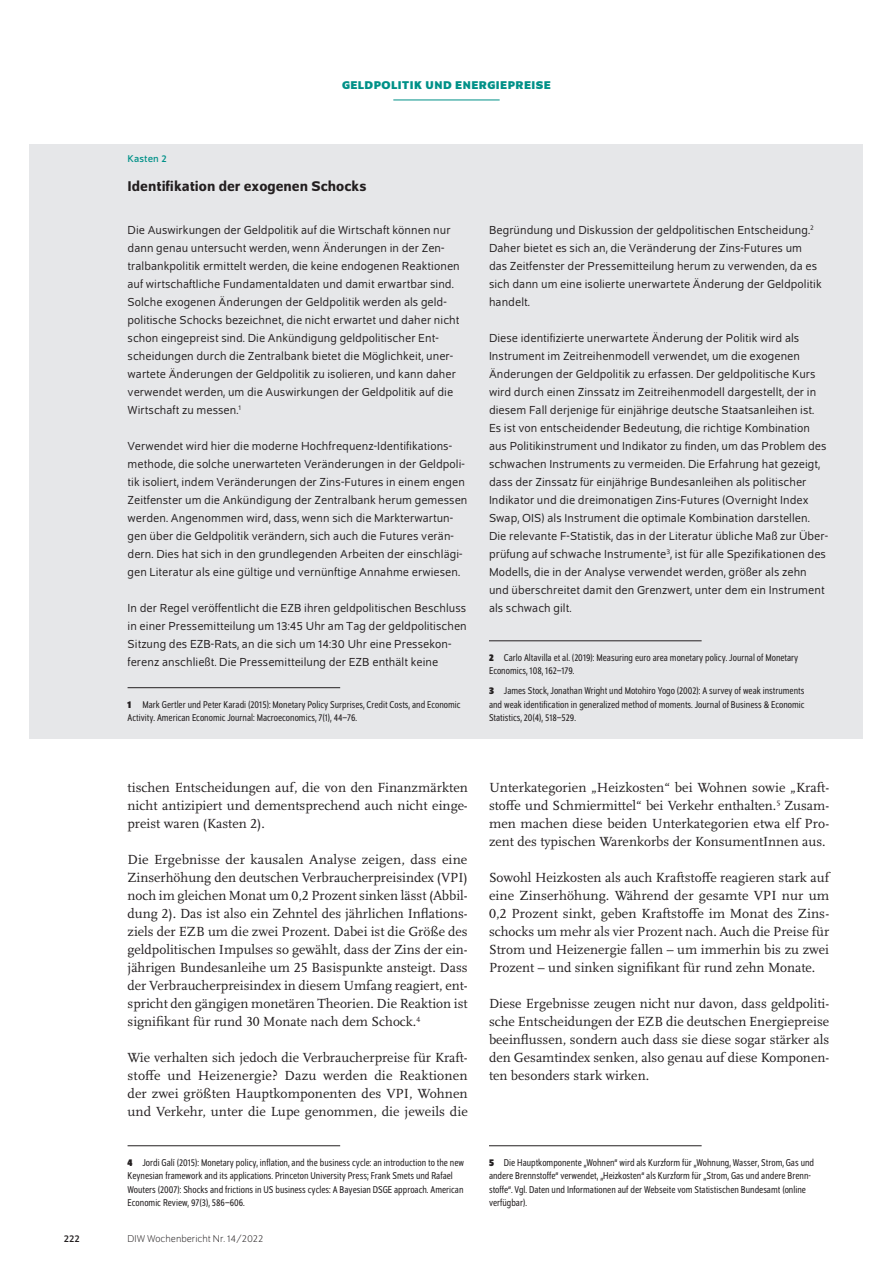
<style>
.page{position:relative;width:893px;height:1263px;background:#fff}
.page>*{position:absolute;margin:0;border:0;box-sizing:border-box;transform-origin:0 0}
.t1{font:500 15px "Schumpeter";color:#231f20}
.t2{font:13.8px/18px "Scala Pro";color:#231f20;text-align:justify}
.t3{font:12.3px/18px "Schumpeter Blond";letter-spacing:.005em;color:#231f20}
.t4{font:700 12px "Schumpeter";color:#009188}
.t5{font:semi-condensed 10.5px/13.5px "Schumpeter Blond";color:#231f20}
.t6{font:300 10.5px "Schumpeter";color:#231f20}
.t7{font:10.5px "Schumpeter";letter-spacing:.01em;color:#009188}
.t8{font:10.5px "Schumpeter";color:#231f20}
.s1{font-family:"Schumpeter";font-weight:700}
</style>
<div class="page">
<hr style="left:393px;top:100px;width:107px;height:1px;background:#009188">
<hr style="left:128px;top:1145px;width:212px;height:1px;background:#231f20">
<hr style="left:489px;top:1145px;width:213px;height:1px;background:#231f20">
<div style="left:30px;top:144px;width:833px;height:594px;background:#e6e7e9"></div>
<hr style="left:128px;top:687px;width:212px;height:1px;background:#231f20">
<hr style="left:489px;top:640px;width:213px;height:1px;background:#231f20">
<p class="t4" style="left:342px;top:79px;width:17px">GELDPOLITIK</p>
<p class="t4" style="left:425px;top:79px;width:10px">UND</p>
<p class="t4" style="left:455px;top:79px;width:16px">ENERGIEPREISE</p>
<p class="t7" style="left:128px;top:153px;width:41px">Kasten 2</p>
<p class="t1" style="left:128px;top:178px;width:240px">Identifikation der exogenen Schocks</p>
<p class="t3" style="left:128px;top:221px;width:334px">Die Auswirkungen der Geldpolitik auf die Wirtschaft können nur dann genau untersucht werden, wenn Änderungen in der Zen&shy;tralbankpolitik ermittelt werden, die keine endogenen Reaktionen auf wirtschaftliche Fundamentaldaten und damit erwartbar sind.<br>Solche exogenen Änderungen der Geldpolitik werden als geld&shy;politische Schocks bezeichnet, die nicht erwartet und daher nicht schon eingepreist sind. Die Ankündigung geldpolitischer Ent&shy;scheidungen durch die Zentralbank bietet die Möglichkeit, uner&shy;wartete Änderungen der Geldpolitik zu isolieren, und kann daher verwendet werden, um die Auswirkungen der Geldpolitik auf die Wirtschaft zu messen.<sup>1</sup></p>
<p class="t3" style="left:128px;top:437px;width:341px">Verwendet wird hier die moderne Hochfrequenz-Identifikations&shy;methode, die solche unerwarteten Veränderungen in der Geldpoli&shy;tik isoliert, indem Veränderungen der Zins-Futures in einem engen Zeitfenster um die Ankündigung der Zentralbank herum gemessen werden. Angenommen wird, dass, wenn sich die Markterwartun&shy;gen über die Geldpolitik verändern, sich auch die Futures verän&shy;dern. Dies hat sich in den grundlegenden Arbeiten der einschlägi&shy;gen Literatur als eine gültige und vernünftige Annahme erwiesen.</p>
<p class="t3" style="left:128px;top:599px;width:341px">In der Regel veröffentlicht die EZB ihren geldpolitischen Beschluss in einer Pressemitteilung um 13:45 Uhr am Tag der geldpolitischen Sitzung des EZB-Rats, an die sich um 14:30 Uhr eine Pressekon&shy;ferenz anschließt. Die Pressemitteilung der EZB enthält keine</p>
<p class="t5" style="left:128px;top:698px;width:335px"><span class="s1">1</span> Mark Gertler und Peter Karadi (2015): Monetary Policy Surprises, Credit Costs, and Economic<br>Activity. American Economic Journal: Macroeconomics, 7(1), 44–76.</p>
<p class="t3" style="left:489px;top:221px;width:334px">Begründung und Diskussion der geldpolitischen Entscheidung.<sup>2<br></sup>Daher bietet es sich an, die Veränderung der Zins-Futures um das Zeitfenster der Pressemitteilung herum zu verwenden, da es sich dann um eine isolierte unerwartete Änderung der Geldpolitik handelt.</p>
<p class="t3" style="left:489px;top:329px;width:341px">Diese identifizierte unerwartete Änderung der Politik wird als Instrument im Zeitreihenmodell verwendet, um die exogenen Änderungen der Geldpolitik zu erfassen. Der geldpolitische Kurs wird durch einen Zinssatz im Zeitreihenmodell dargestellt, der in diesem Fall derjenige für einjährige deutsche Staatsanleihen ist.<br>Es ist von entscheidender Bedeutung, die richtige Kombination aus Politikinstrument und Indikator zu finden, um das Problem des schwachen Instruments zu vermeiden. Die Erfahrung hat gezeigt, dass der Zinssatz für einjährige Bundesanleihen als politischer Indikator und die dreimonatigen Zins-Futures (Overnight Index Swap, OIS) als Instrument die optimale Kombination darstellen.<br>Die relevante F-Statistik, das in der Literatur übliche Maß zur Über&shy;prüfung auf schwache Instrumente<sup>3</sup>, ist für alle Spezifikationen des Modells, die in der Analyse verwendet werden, größer als zehn und überschreitet damit den Grenzwert, unter dem ein Instrument als schwach gilt.</p>
<p class="t5" style="left:489px;top:651px;width:311px"><span class="s1">2</span> Carlo Altavilla et al. (2019): Measuring euro area monetary policy. Journal of Monetary<br>Economics, 108, 162–179.</p>
<p class="t5" style="left:489px;top:684px;width:317px;text-align:justify"><span class="s1">3</span> James Stock, Jonathan Wright und Motohiro Yogo (2002): A survey of weak instruments and weak identification in generalized method of moments. Journal of Business &amp; Economic Statistics, 20(4), 518–529.</p>
<p class="t2" style="left:128px;top:778px;width:342px">tischen Entscheidungen auf, die von den Finanzmärkten nicht antizipiert und dementsprechend auch nicht einge&shy;preist waren (Kasten 2).</p>
<p class="t2" style="left:128px;top:850px;width:342px">Die Ergebnisse der kausalen Analyse zeigen, dass eine Zinserhöhung den deutschen Verbraucherpreisindex (VPI) noch im gleichen Monat um 0,2 Prozent sinken lässt (Abbil&shy;dung 2). Das ist also ein Zehntel des jährlichen Inflations&shy;ziels der EZB um die zwei Prozent. Dabei ist die Größe des geldpolitischen Impulses so gewählt, dass der Zins der ein&shy;jährigen Bundesanleihe um 25 Basispunkte ansteigt. Dass der Verbraucherpreisindex in diesem Umfang reagiert, ent&shy;spricht den gängigen monetären Theorien. Die Reaktion ist signifikant für rund 30 Monate nach dem Schock.<sup>4</sup></p>
<p class="t2" style="left:128px;top:1048px;width:342px">Wie verhalten sich jedoch die Verbraucherpreise für Kraft&shy;stoffe und Heizenergie? Dazu werden die Reaktionen der zwei größten Hauptkomponenten des VPI, Wohnen und Verkehr, unter die Lupe genommen, die jeweils die</p>
<p class="t5" style="left:128px;top:1156px;width:338px"><span class="s1">4</span> Jordi Galí (2015): Monetary policy, inflation, and the business cycle: an introduction to the new Keynesian framework and its applications. Princeton University Press; Frank Smets und Rafael Wouters (2007): Shocks and frictions in US business cycles: A Bayesian DSGE approach. American Economic Review, 97(3), 586–606.</p>
<p class="t8" style="left:64px;top:1233px;width:17px">222</p>
<p class="t6" style="left:128px;top:1234px;width:137px">DIW Wochenbericht Nr. 14/2022</p>
<p class="t2" style="left:489px;top:778px;width:342px">Unterkategorien „Heizkosten“ bei Wohnen sowie „Kraft&shy;stoffe und Schmiermittel“ bei Verkehr enthalten.<sup>5</sup> Zusam&shy;men machen diese beiden Unterkategorien etwa elf Pro&shy;zent des typischen Warenkorbs der KonsumentInnen aus.</p>
<p class="t2" style="left:489px;top:868px;width:342px">Sowohl Heizkosten als auch Kraftstoffe reagieren stark auf eine Zinserhöhung. Während der gesamte VPI nur um 0,2 Prozent sinkt, geben Kraftstoffe im Monat des Zins&shy;schocks um mehr als vier Prozent nach. Auch die Preise für Strom und Heizenergie fallen – um immerhin bis zu zwei Prozent – und sinken signifikant für rund zehn Monate.</p>
<p class="t2" style="left:489px;top:994px;width:342px">Diese Ergebnisse zeugen nicht nur davon, dass geldpoliti&shy;sche Entscheidungen der EZB die deutschen Energiepreise beeinflussen, sondern auch dass sie diese sogar stärker als den Gesamtindex senken, also genau auf diese Komponen&shy;ten besonders stark wirken.</p>
<p class="t5" style="left:489px;top:1156px;width:327px"><span class="s1">5</span> Die Hauptkomponente „Wohnen“ wird als Kurzform für „Wohnung, Wasser, Strom, Gas und andere Brennstoffe“ verwendet, „Heizkosten“ als Kurzform für „Strom, Gas und andere Brenn&shy;stoffe“. Vgl. Daten und Informationen auf der Webseite vom Statistischen Bundesamt (online verfügbar).</p>
</div>
